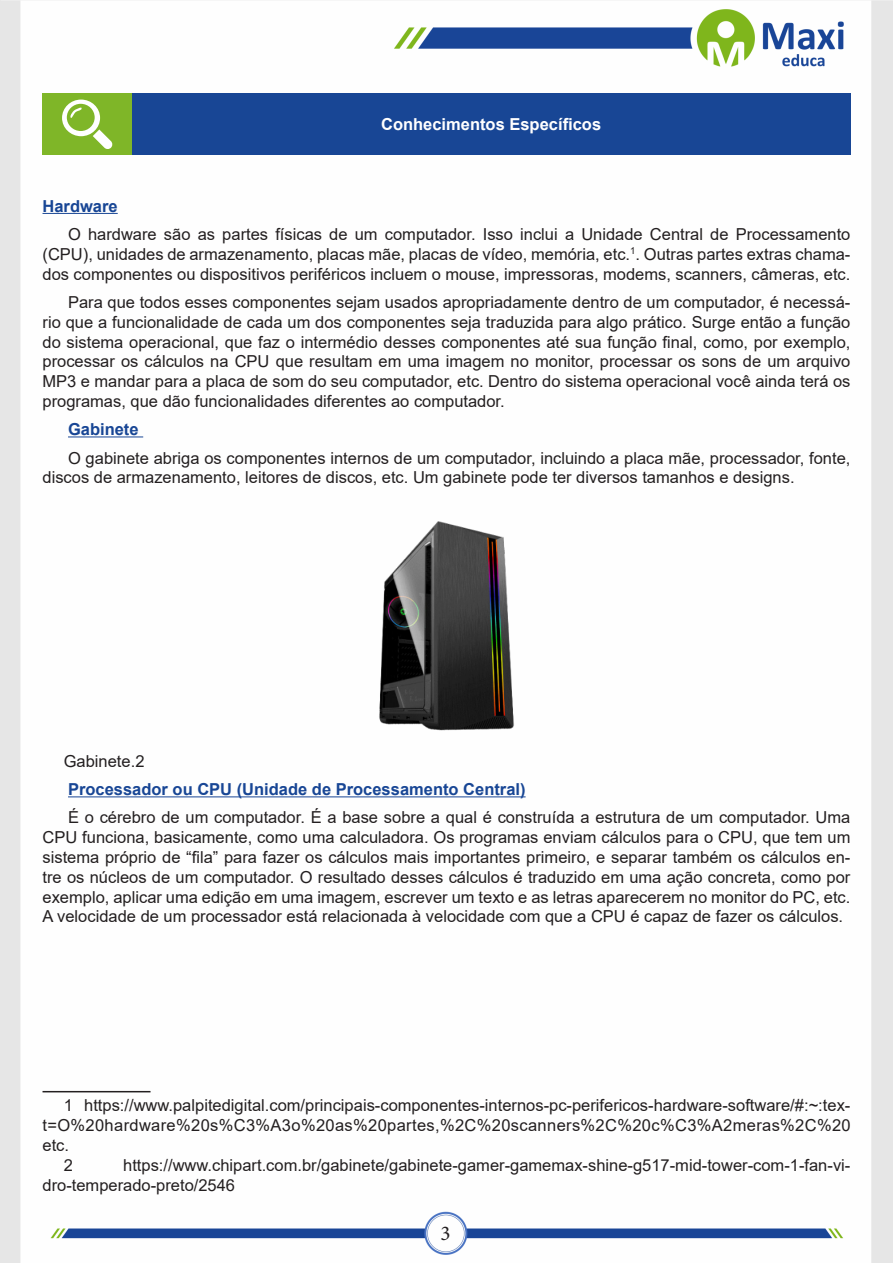
<style>
.page{position:relative;width:893px;height:1263px;background:#fff}
.page>*{position:absolute;margin:0;border:0;box-sizing:border-box;transform-origin:0 0}
.t1{font:21px "Minion Pro";color:#231f20}
.Texto{font:16.5px/19.8px "Arial";color:#231f20;text-align:justify}
.TITULO_DE_ASSUNTO__C{font:700 16.5px "Arial";color:#184695}
.Titulo_de_Caixa{font:700 16.5px "Arial";color:#fff}
</style>
<div class="page">
<img style="left:0;top:0;width:893px;height:1263px">
<hr style="left:43px;top:213px;width:75px;height:1px;background:#184695">
<hr style="left:68px;top:437px;width:75px;height:1px;background:#184695">
<hr style="left:68px;top:796px;width:458px;height:1px;background:#184695">
<div style="left:43px;top:94px;width:89px;height:61px;background:#7fb628"></div>
<div style="left:132px;top:94px;width:718px;height:61px;background:#184695"></div>
<svg style="left:62px;top:100px;width:51px;height:49px"></svg>
<img style="left:334px;top:513px;width:225px;height:225px">
<hr style="left:43px;top:1091px;width:108px;height:1px;background:#231f20">
<p class="Titulo_de_Caixa" style="left:381px;top:113px;width:222px">Conhecimentos Específicos</p>
<p class="TITULO_DE_ASSUNTO__C" style="left:43px;top:194px;width:77px">Hardware</p>
<p class="Texto" style="left:43px;top:224px;width:809px;text-indent:26px">O hardware são as partes físicas de um computador. Isso inclui a Unidade Central de Processamento (CPU), unidades de armazenamento, placas mãe, placas de vídeo, memória, etc.<sup>1</sup>. Outras partes extras chama&shy;dos componentes ou dispositivos periféricos incluem o mouse, impressoras, modems, scanners, câmeras, etc.</p>
<p class="Texto" style="left:43px;top:292px;width:809px;text-indent:26px">Para que todos esses componentes sejam usados apropriadamente dentro de um computador, é necessá&shy;rio que a funcionalidade de cada um dos componentes seja traduzida para algo prático. Surge então a função do sistema operacional, que faz o intermédio desses componentes até sua função final, como, por exemplo, processar os cálculos na CPU que resultam em uma imagem no monitor, processar os sons de um arquivo MP3 e mandar para a placa de som do seu computador, etc. Dentro do sistema operacional você ainda terá os programas, que dão funcionalidades diferentes ao computador.</p>
<p class="TITULO_DE_ASSUNTO__C" style="left:68px;top:418px;width:72px">Gabinete</p>
<p class="Texto" style="left:43px;top:448px;width:809px;text-indent:26px">O gabinete abriga os componentes internos de um computador, incluindo a placa mãe, processador, fonte, discos de armazenamento, leitores de discos, etc. Um gabinete pode ter diversos tamanhos e designs.</p>
<p class="Texto" style="left:64px;top:751px;width:82px">Gabinete.2</p>
<p class="TITULO_DE_ASSUNTO__C" style="left:68px;top:778px;width:459px">Processador ou CPU (Unidade de Processamento Central)</p>
<p class="Texto" style="left:43px;top:808px;width:809px;text-indent:26px">É o cérebro de um computador. É a base sobre a qual é construída a estrutura de um computador. Uma CPU funciona, basicamente, como uma calculadora. Os programas enviam cálculos para o CPU, que tem um sistema próprio de “fila” para fazer os cálculos mais importantes primeiro, e separar também os cálculos en&shy;tre os núcleos de um computador. O resultado desses cálculos é traduzido em uma ação concreta, como por exemplo, aplicar uma edição em uma imagem, escrever um texto e as letras aparecerem no monitor do PC, etc.<br>A velocidade de um processador está relacionada à velocidade com que a CPU é capaz de fazer os cálculos.</p>
<p class="Texto" style="left:43px;top:1096px;width:810px;text-indent:21px">1 https://www.palpitedigital.com/principais-componentes-internos-pc-perifericos-hardware-software/#:~:tex&shy;t=O%20hardware%20s%C3%A3o%20as%20partes,%2C%20scanners%2C%20c%C3%A2meras%2C%20 etc.</p>
<p class="Texto" style="left:64px;top:1155px;width:11px">2</p>
<p class="Texto" style="left:43px;top:1155px;width:809px;text-indent:81px">https://www.chipart.com.br/gabinete/gabinete-gamer-gamemax-shine-g517-mid-tower-com-1-fan-vi&shy;dro-temperado-preto/2546</p>
<p class="t1" style="left:440px;top:1219px;width:12px">3</p>
</div>
